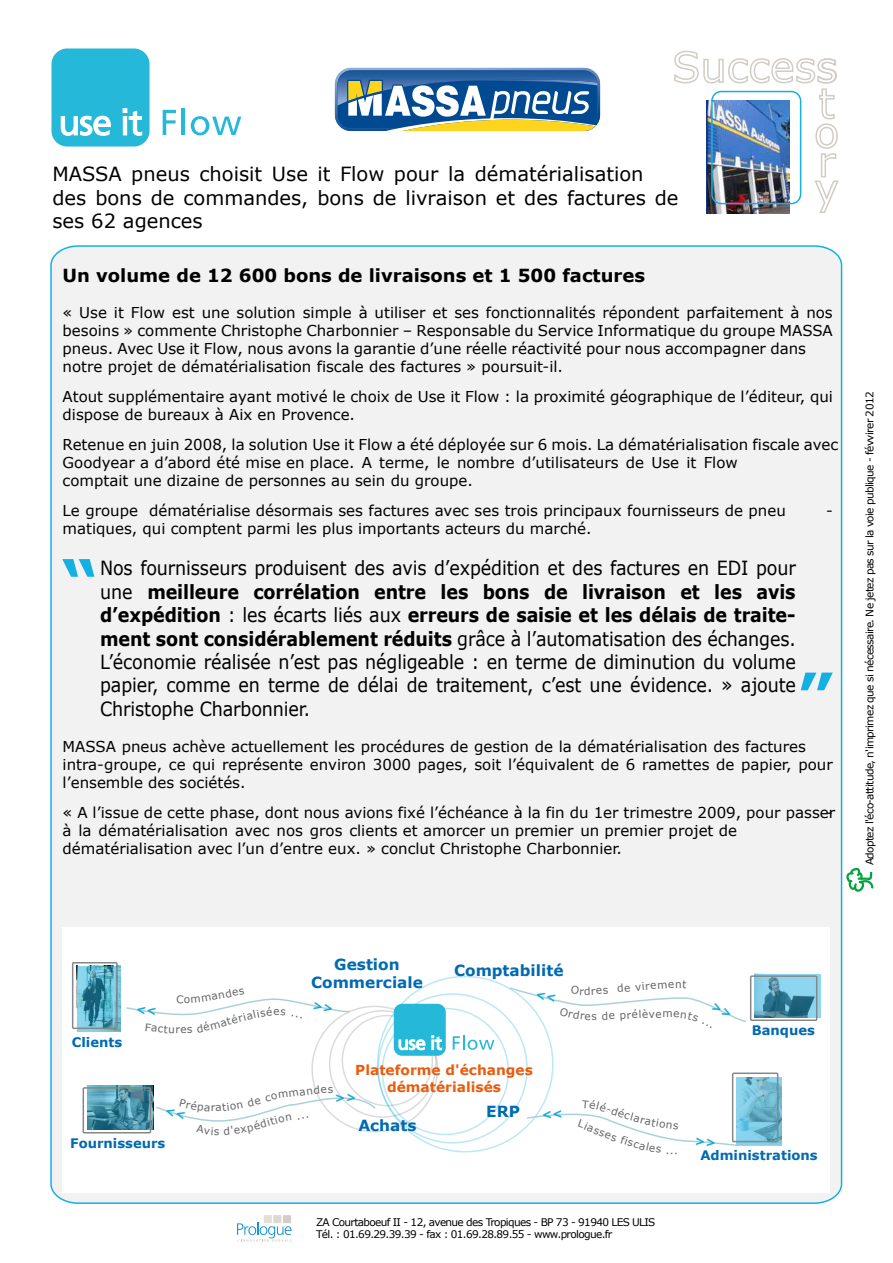
<style>
.page{position:relative;width:893px;height:1263px;background:#fff}
.page>*{position:absolute;margin:0;border:0;box-sizing:border-box;transform-origin:0 0}
.t1{font:700 61.5px "Verdana";color:#15b0e2}
.t2{font:19.5px/23.4px "Verdana";color:#000;text-align:justify;scale:.9 1}
.t3{font:19.5px/23.4px "Verdana";color:#000}
.t4{font:700 18px "Verdana";color:#000}
.t5{font:700 15.3px/18.5px "Verdana";color:#006ab1;text-align:center}
.t6{font:15px/18px "Verdana";color:#000}
.t7{font:700 13.8px/16.5px "Verdana";color:#e85c0f;text-align:center}
.t8{font:700 13.2px "Verdana";color:#006ab1}
.t9{font:10.5px/12.6px "Verdana";letter-spacing:-.06em;color:#000}
.t10{font:10.5px "Verdana";color:#636466}
.s1{font-weight:700}
</style>
<div class="page">
<div style="left:50px;top:245px;width:793px;height:959px;background:#f2f2f2"></div>
<svg style="left:846px;top:867px;width:27px;height:25px"></svg>
<div style="left:51px;top:48px;width:99px;height:99px;background:#26b8d9;border-radius:16px"></div>
<svg style="left:60px;top:115px;width:51px;height:21px"></svg>
<svg style="left:123px;top:108px;width:20px;height:28px"></svg>
<svg style="left:163px;top:110px;width:13px;height:25px"></svg>
<hr style="left:182px;top:108px;width:3px;height:27px;background:#26b8d9">
<svg style="left:191px;top:116px;width:50px;height:19px"></svg>
<div style="left:62px;top:927px;width:768px;height:265px;background:#fff"></div>
<div style="left:394px;top:1004px;width:52px;height:52px;background:#26b8d9;border-radius:8px"></div>
<svg style="left:453px;top:1035px;width:41px;height:15px"></svg>
<svg style="left:755px;top:974px;width:66px;height:43px;background:#5fa4be"></svg>
<div style="left:750px;top:975px;width:67px;height:46px;border:2px solid #868788"></div>
<svg style="left:87px;top:1086px;width:38px;height:44px;background:#4790a6"></svg>
<div style="left:83px;top:1087px;width:68px;height:46px;border:2px solid #868788"></div>
<svg style="left:77px;top:966px;width:43px;height:65px;background:#56a7be"></svg>
<div style="left:72px;top:962px;width:46px;height:67px;border:2px solid #868788"></div>
<svg style="left:737px;top:1077px;width:45px;height:68px;background:#75bdd4"></svg>
<div style="left:732px;top:1072px;width:46px;height:70px;border:2px solid #868788"></div>
<div style="left:273px;top:1215px;width:8px;height:8px;background:#dcd8d3"></div>
<div style="left:264px;top:1215px;width:8px;height:8px;background:#e2dfd9"></div>
<div style="left:283px;top:1215px;width:8px;height:8px;background:#d2cdc6"></div>
<svg style="left:237px;top:1222px;width:55px;height:19px"></svg>
<svg style="left:674px;top:50px;width:165px;height:164px"></svg>
<img style="left:706px;top:100px;width:83px;height:113px">
<div style="left:711px;top:91px;width:90px;height:113px;border:2px solid #15b0e2;border-radius:9px"></div>
<svg style="left:334px;top:67px;width:267px;height:64px"></svg>
<svg style="left:125px;top:988px;width:317px;height:147px"></svg>
<svg style="left:508px;top:987px;width:238px;height:42px"></svg>
<svg style="left:525px;top:1100px;width:213px;height:46px"></svg>
<h2 class="t3" style="left:52px;top:162px;width:628px">MASSA pneus choisit Use it Flow pour la dématérialisation des bons de commandes, bons de livraison et des factures de ses 62 agences</h2>
<p class="t4" style="left:63px;top:264px;width:584px">Un volume de 12 600 bons de livraisons et 1 500 factures</p>
<p class="t6" style="left:63px;top:303px;width:772px">« Use it Flow est une solution simple à utiliser et ses fonctionnalités répondent parfaitement à nos besoins » commente Christophe Charbonnier – Responsable du Service Informatique du groupe MASSA pneus. Avec Use it Flow, nous avons la garantie d’une réelle réactivité pour nous accompagner dans notre projet de dématérialisation fiscale des factures » poursuit-il.</p>
<p class="t6" style="left:63px;top:387px;width:772px">Atout supplémentaire ayant motivé le choix de Use it Flow : la proximité géographique de l’éditeur, qui dispose de bureaux à Aix en Provence.</p>
<p class="t6" style="left:63px;top:435px;width:777px">Retenue en juin 2008, la solution Use it Flow a été déployée sur 6 mois. La dématérialisation fiscale avec<br>Goodyear a d’abord été mise en place. A terme, le nombre d’utilisateurs de Use it Flow<br>comptait une dizaine de personnes au sein du groupe.</p>
<p class="t6" style="left:63px;top:501px;width:725px">Le groupe dématérialise désormais ses factures avec ses trois principaux fournisseurs de pneu</p>
<p class="t6" style="left:826px;top:501px;width:8px">-</p>
<p class="t6" style="left:63px;top:519px;width:531px">matiques, qui comptent parmi les plus importants acteurs du marché.</p>
<p class="t2" style="left:100px;top:556px;width:775px">Nos fournisseurs produisent des avis d’expédition et des factures en EDI pour une <span class="s1">meilleure corrélation entre les bons de livraison et les avis d’expédition</span> : les écarts liés aux <span class="s1">erreurs de saisie et les délais de traite&shy;ment sont considérablement réduits</span> grâce à l’automatisation des échanges.<br>L’économie réalisée n’est pas négligeable : en terme de diminution du volume papier, comme en terme de délai de traitement, c’est une évidence. » ajoute Christophe Charbonnier.</p>
<p class="t6" style="left:63px;top:737px;width:772px">MASSA pneus achève actuellement les procédures de gestion de la dématérialisation des factures intra-groupe, ce qui représente environ 3000 pages, soit l’équivalent de 6 ramettes de papier, pour l’ensemble des sociétés.</p>
<p class="t6" style="left:63px;top:803px;width:774px">« A l’issue de cette phase, dont nous avions fixé l’échéance à la fin du 1er trimestre 2009, pour passer&shy;à la dématérialisation avec nos gros clients et amorcer un premier un premier projet de dématérialisation avec l’un d’entre eux. » conclut Christophe Charbonnier.</p>
<h1 class="t1" style="left:62px;top:544px;width:38px">“</h1>
<h1 class="t1" style="left:797px;top:658px;width:38px">”</h1>
<p class="t9" style="left:863px;top:865px;width:475px;rotate:-90deg">Adoptez l'éco-attitude, n'imprimez que si nécessaire. Ne jetez pas sur la voie publique - févvirer 2012</p>
<p class="t8" style="left:72px;top:1033px;width:52px">Clients</p>
<p class="t10" style="left:184px;top:993px;width:8px">o</p>
<p class="t8" style="left:70px;top:1134px;width:97px">Fournisseurs</p>
<p class="t5" style="left:311px;top:954px;width:113px">Gestion<br>Commerciale</p>
<p class="t5" style="left:454px;top:960px;width:111px">Comptabilité</p>
<p class="t10" style="left:258px;top:1118px;width:20px;rotate:-16deg">diti</p>
<p class="t10" style="left:284px;top:1111px;width:25px;rotate:-10deg">n ...</p>
<p class="t7" style="left:355px;top:1061px;width:179px">Plateforme d'échanges dématérialisés</p>
<p class="t5" style="left:358px;top:1115px;width:60px">Achats</p>
<p class="t5" style="left:486px;top:1101px;width:35px">ERP</p>
<p class="t10" style="left:635px;top:980px;width:23px;rotate:-5deg">vire</p>
<p class="t10" style="left:675px;top:977px;width:8px">n</p>
<p class="t10" style="left:631px;top:1008px;width:25px;rotate:-2deg">élèv</p>
<p class="t10" style="left:662px;top:1007px;width:12px">m</p>
<p class="t8" style="left:752px;top:1021px;width:65px">Banques</p>
<p class="t8" style="left:700px;top:1147px;width:119px">Administrations</p>
<p class="t9" style="left:316px;top:1215px;width:341px">ZA Courtaboeuf II - 12, avenue des Tropiques - BP 73 - 91940 LES ULIS<br>Tél. : 01.69.29.39.39 - fax : 01.69.28.89.55 - www.prologue.fr</p>
</div>
